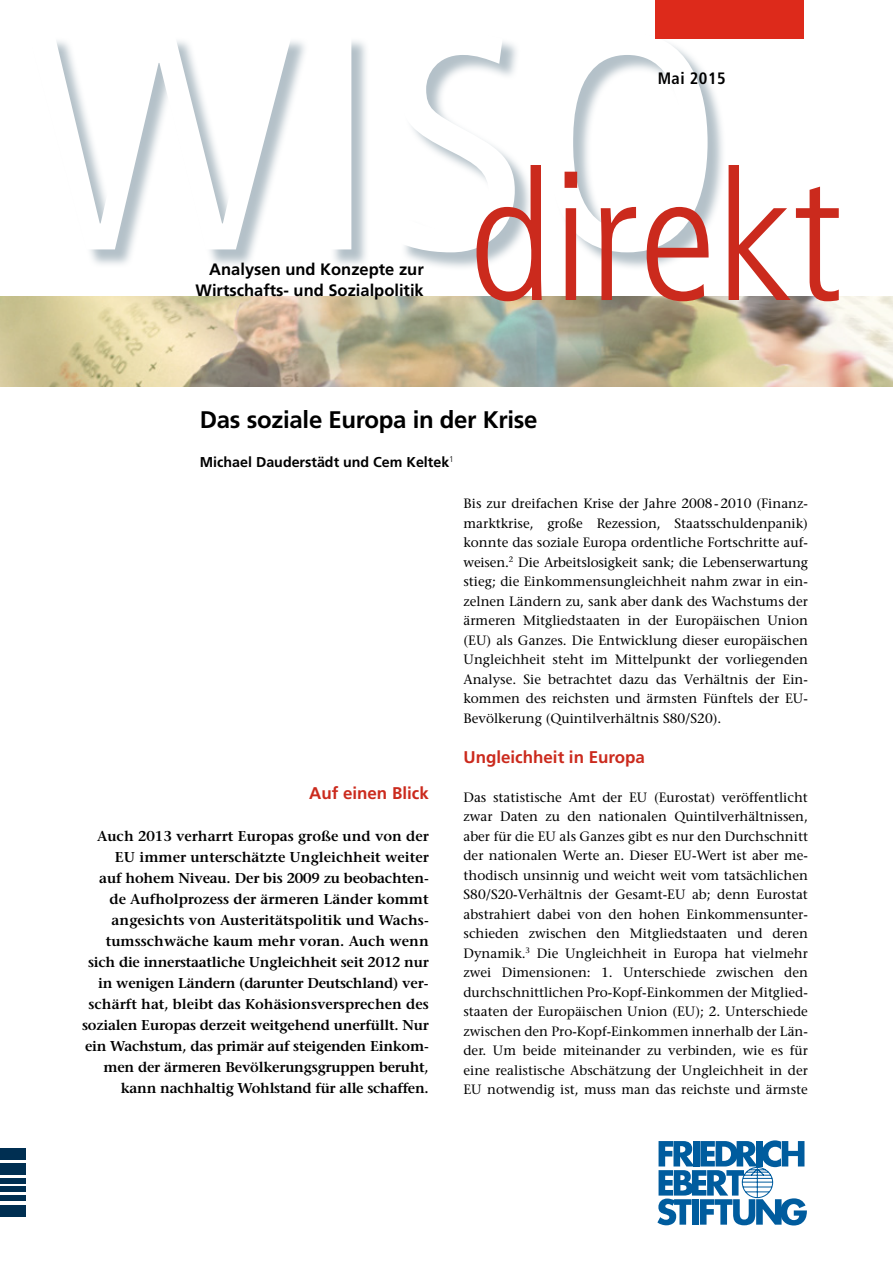
<style>
.page{position:relative;width:893px;height:1263px;background:#fff}
.page>*{position:absolute;margin:0;border:0;box-sizing:border-box;transform-origin:0 0}
.t1{font:300 condensed 180px "Frutiger";color:#cb2a1d}
.t2{font:700 24px "Frutiger CE";letter-spacing:-.01em;color:#000}
.t3{font:700 16.95px "Frutiger";color:#cb2a1d}
.t4{font:700 16.5px/21px "Frutiger";color:#000;text-align:right}
.t5{font:700 condensed 16.5px "Frutiger";letter-spacing:.03em;color:#000}
.t6{font:600 14.25px/21px "Stone Serif";letter-spacing:-.01em;color:#000;text-align:right}
.t7{font:700 14.25px "Frutiger";color:#000}
.t8{font:13.5px/19.5px "Stone Serif";color:#000;text-align:justify}
</style>
<div class="page">
<svg style="left:657px;top:1140px;width:150px;height:85px"></svg>
<div style="left:0;top:1149px;width:26px;height:11px;background:#002f52"></div>
<div style="left:0;top:1206px;width:26px;height:11px;background:#002f52"></div>
<div style="left:0;top:1164px;width:26px;height:11px;background:#002f52"></div>
<hr style="left:0;top:1179px;width:26px;height:4px;background:#002f52">
<div style="left:0;top:1187px;width:26px;height:5px;background:#002f52"></div>
<hr style="left:0;top:1196px;width:26px;height:4px;background:#002f52">
<img style="left:0;top:296px;width:893px;height:91px">
<div style="left:0;top:1148px;width:26px;height:11px;background:#002f52"></div>
<div style="left:0;top:1205px;width:26px;height:11px;background:#002f52"></div>
<div style="left:0;top:1163px;width:26px;height:11px;background:#002f52"></div>
<hr style="left:0;top:1178px;width:26px;height:4px;background:#002f52">
<hr style="left:0;top:1195px;width:26px;height:4px;background:#002f52">
<div style="left:32px;top:35px;width:694px;height:236px;background:#9cadb7;opacity:.75"></div>
<svg style="left:32px;top:35px;width:676px;height:217px"></svg>
<div style="left:655px;top:0;width:149px;height:38px;background:#dd2a1b"></div>
<p class="t4" style="left:196px;top:259px;width:230px">Analysen und Konzepte zur<br>Wirtschafts- und Sozialpolitik</p>
<p class="t5" style="left:658px;top:69px;width:69px">Mai 2015</p>
<h1 class="t1" style="left:469px;top:136px;width:375px">direkt</h1>
<h2 class="t2" style="left:200px;top:406px;width:339px">Das soziale Europa in der Krise</h2>
<p class="t7" style="left:200px;top:454px;width:256px">Michael Dauderstädt und Cem Keltek<sup>1</sup></p>
<p class="t3" style="left:309px;top:783px;width:121px">Auf einen Blick</p>
<p class="t6" style="left:82px;top:825px;width:348px">Auch 2013 verharrt Europas große und von der EU immer unterschätzte Ungleichheit weiter<br>auf hohem Niveau. Der bis 2009 zu beobachten&shy;de Aufholprozess der ärmeren Länder kommt angesichts von Austeritätspolitik und Wachs&shy;tumsschwäche kaum mehr voran. Auch wenn sich die innerstaatliche Ungleichheit seit 2012 nur in wenigen Ländern (darunter Deutschland) ver&shy;schärft hat, bleibt das Kohäsionsversprechen des sozialen Europas derzeit weitgehend unerfüllt. Nur ein Wachstum, das primär auf steigenden Einkom&shy;men der ärmeren Bevölkerungsgruppen beruht, kann nachhaltig Wohlstand für alle schaffen.</p>
<p class="t8" style="left:463px;top:494px;width:346px">Bis zur dreifachen Krise der Jahre 2008-2010 (Finanz&shy;marktkrise, große Rezession, Staatsschuldenpanik) konnte das soziale Europa ordentliche Fortschritte auf&shy;weisen.<sup>2</sup> Die Arbeitslosigkeit sank; die Lebenserwartung stieg; die Einkommensungleichheit nahm zwar in ein&shy;zelnen Ländern zu, sank aber dank des Wachstums der ärmeren Mitgliedstaaten in der Europäischen Union (EU) als Ganzes. Die Entwicklung dieser europäischen Ungleichheit steht im Mittelpunkt der vorliegenden Analyse. Sie betrachtet dazu das Verhältnis der Ein&shy;kommen des reichsten und ärmsten Fünftels der EU-Bevölkerung (Quintilverhältnis S80/S20).</p>
<p class="t3" style="left:463px;top:747px;width:183px">Ungleichheit in Europa</p>
<p class="t8" style="left:463px;top:787px;width:346px">Das statistische Amt der EU (Eurostat) veröffentlicht zwar Daten zu den nationalen Quintilverhältnissen, aber für die EU als Ganzes gibt es nur den Durchschnitt der nationalen Werte an. Dieser EU-Wert ist aber me&shy;thodisch unsinnig und weicht weit vom tatsächlichen S80/S20-Verhältnis der Gesamt-EU ab; denn Eurostat abstrahiert dabei von den hohen Einkommensunter&shy;schieden zwischen den Mitgliedstaaten und deren Dynamik.<sup>3</sup> Die Ungleichheit in Europa hat vielmehr zwei Dimensionen: 1. Unterschiede zwischen den durchschnittlichen Pro-Kopf-Einkommen der Mitglied&shy;staaten der Europäischen Union (EU); 2. Unterschiede zwischen den Pro-Kopf-Einkommen innerhalb der Län&shy;der. Um beide miteinander zu verbinden, wie es für eine realistische Abschätzung der Ungleichheit in der EU notwendig ist, muss man das reichste und ärmste</p>
</div>
